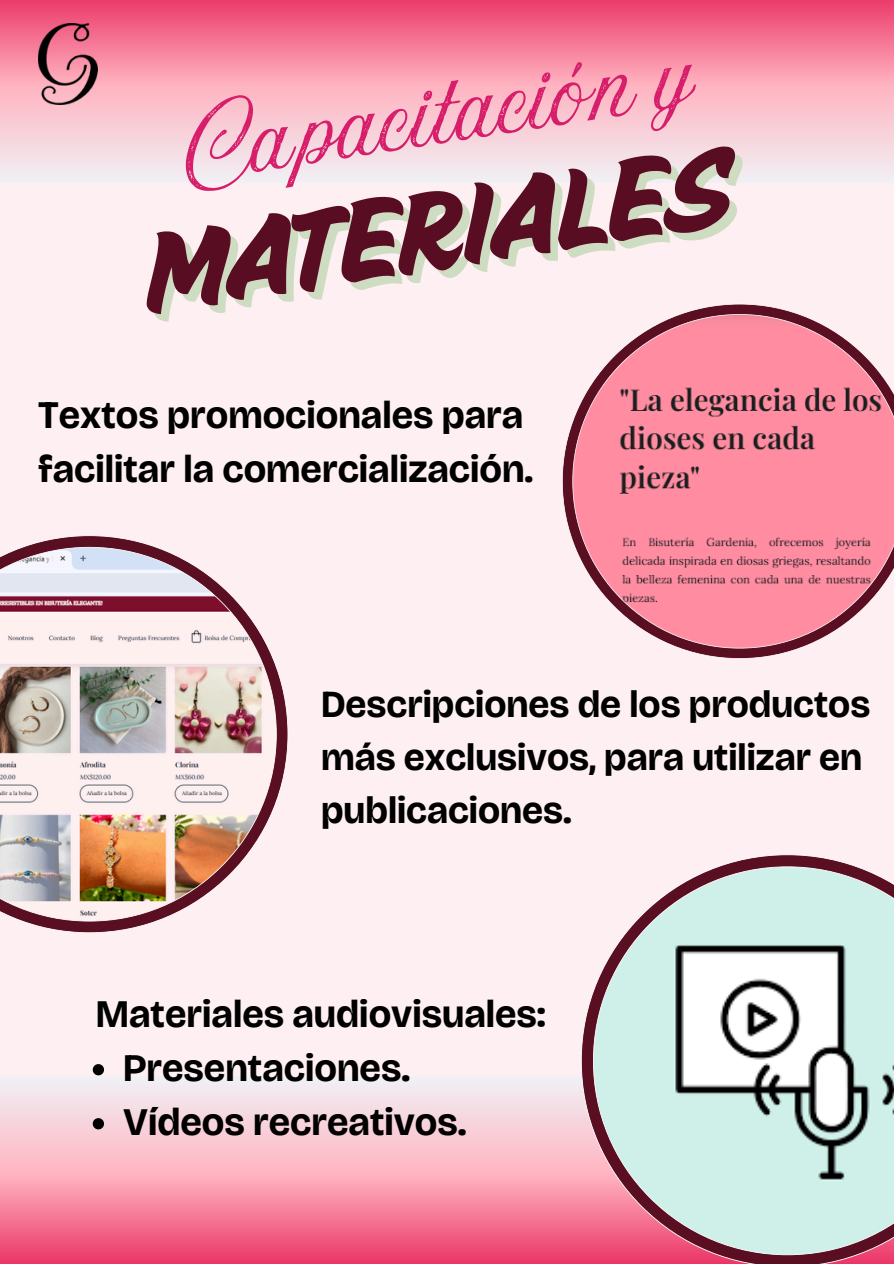
<style>
.page{position:relative;width:894px;height:1264px;background:#fff}
.page>*{position:absolute;margin:0;border:0;box-sizing:border-box;transform-origin:0 0}
.t1{font:97.05px "Sugar Pie";color:#580d22}
.t2{font:80.1px "Amoresa Aged";color:#d71e6a}
.t3{font:700 39px/54px "Bricolage Grotesque 36 pt";color:#000}
.t4{font:700 38.25px/52.7px "Bricolage Grotesque 36 pt";color:#000}
</style>
<div class="page">
<div style="left:0;top:0;width:893px;height:1263px;background:#fef0f2"></div>
<svg style="left:0;top:0;width:893px;height:183px"></svg>
<svg style="left:0;top:1076px;width:580px;height:187px"></svg>
<svg style="left:580px;top:854px;width:313px;height:409px;fill:#cfefe9"></svg>
<img style="left:0;top:535px;width:288px;height:398px">
<svg style="left:562px;top:304px;width:331px;height:355px;fill:#ff8ca0"></svg>
<svg style="left:93px;top:1064px;width:11px;height:11px"></svg>
<svg style="left:93px;top:1118px;width:11px;height:11px"></svg>
<img style="left:38px;top:23px;width:60px;height:81px">
<h3 class="t2" style="left:176px;top:110px;width:513px;rotate:-9deg">Capacitación y</h3>
<p class="t1" style="left:135px;top:238px;width:593px;rotate:-9deg">MATERIALES</p>
<p class="t3" style="left:38px;top:388px;width:496px">Textos promocionales para facilitar la comercialización.</p>
<p class="t4" style="left:321px;top:678px;width:550px">Descripciones de los productos más exclusivos, para utilizar en publicaciones.</p>
<h3 class="t3" style="left:96px;top:987px;width:451px">Materiales audiovisuales:</h3>
<p class="t3" style="left:123px;top:1041px;width:288px">Presentaciones.</p>
<h3 class="t3" style="left:123px;top:1095px;width:345px">Vídeos recreativos.</h3>
</div>
